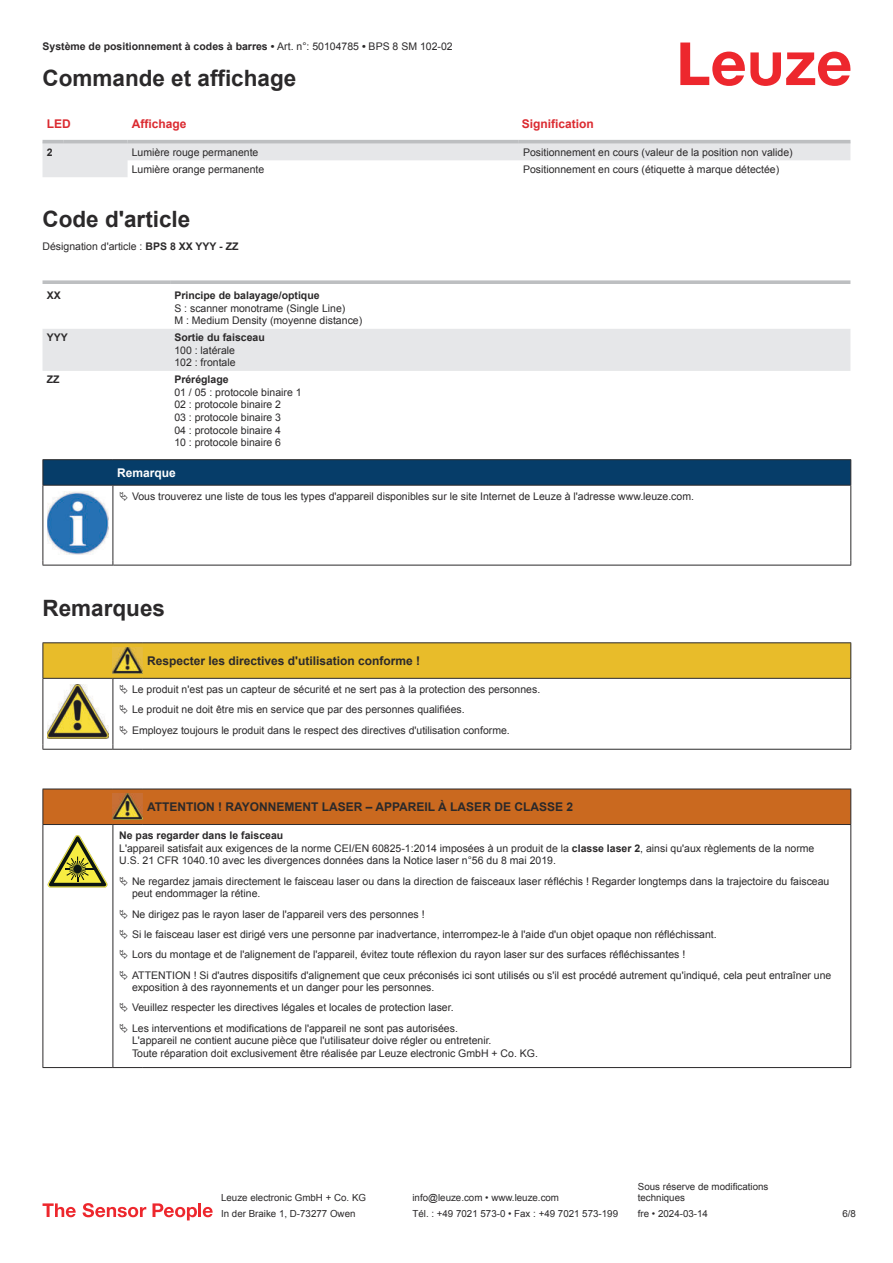
<style>
.page{position:relative;width:893px;height:1263px;background:#fff}
.page>*{position:absolute;margin:0;border:0;box-sizing:border-box;transform-origin:0 0}
.t1{font:700 22.5px "Arial";color:#2b292a}
.t2{font:700 12px "Arial";color:#2b292a}
.t3{font:700 12px "Arial";color:#db2a30}
.t4{font:700 12px "Arial";color:#fff}
.t5{font:10.5px/12.6px "Arial";color:#2b292a}
.t6{font:700 10.5px "Arial";color:#2b292a}
.t7{font:9.75px/11.7px "Arial";color:#2b292a}
.s1{font-weight:400}
.s2{font-weight:700}
</style>
<div class="page">
<svg style="left:680px;top:43px;width:170px;height:43px"></svg>
<svg style="left:43px;top:143px;width:807px;height:34px"></svg>
<hr style="left:43px;top:140px;width:21px;height:3px;background:#bdbfc1">
<hr style="left:64px;top:140px;width:64px;height:3px;background:#bdbfc1">
<hr style="left:128px;top:140px;width:391px;height:3px;background:#bdbfc1">
<hr style="left:519px;top:140px;width:331px;height:3px;background:#bdbfc1">
<div style="left:43px;top:329px;width:807px;height:42px;background:#e6e7e9"></div>
<svg style="left:43px;top:280px;width:127px;height:4px"></svg>
<svg style="left:170px;top:280px;width:680px;height:4px;background:#c3c5c7"></svg>
<svg style="left:43px;top:1203px;width:33px;height:14px"></svg>
<svg style="left:83px;top:1203px;width:63px;height:14px"></svg>
<svg style="left:153px;top:1203px;width:44px;height:17px"></svg>
<hr style="left:198px;top:1203px;width:3px;height:14px;background:#ed272d">
<svg style="left:203px;top:1207px;width:10px;height:10px"></svg>
<svg style="left:44px;top:486px;width:806px;height:79px"></svg>
<hr style="left:43px;top:459px;width:70px;height:1px;background:#2b292a">
<hr style="left:43px;top:485px;width:70px;height:1px;background:#2b292a">
<hr style="left:113px;top:459px;width:738px;height:1px;background:#2b292a">
<svg style="left:43px;top:460px;width:808px;height:25px;background:#063c67"></svg>
<hr style="left:113px;top:485px;width:738px;height:1px;background:#2b292a">
<hr style="left:43px;top:486px;width:1px;height:75px;background:#2b292a">
<hr style="left:113px;top:486px;width:1px;height:75px;background:#2b292a">
<hr style="left:850px;top:486px;width:1px;height:75px;background:#2b292a">
<hr style="left:43px;top:565px;width:70px;height:1px;background:#2b292a">
<hr style="left:113px;top:565px;width:738px;height:1px;background:#2b292a">
<img style="left:47px;top:492px;width:61px;height:62px">
<div style="left:115px;top:486px;width:734px;height:20px;background:#fff"></div>
<hr style="left:43px;top:642px;width:70px;height:1px;background:#2b292a">
<hr style="left:113px;top:642px;width:30px;height:1px;background:#2b292a">
<hr style="left:143px;top:642px;width:708px;height:1px;background:#2b292a">
<hr style="left:43px;top:749px;width:70px;height:1px;background:#2b292a">
<hr style="left:113px;top:749px;width:30px;height:1px;background:#2b292a">
<hr style="left:143px;top:749px;width:708px;height:1px;background:#2b292a">
<div style="left:44px;top:790px;width:806px;height:34px;background:#ca691f"></div>
<hr style="left:43px;top:789px;width:70px;height:1px;background:#2b292a">
<hr style="left:43px;top:789px;width:1px;height:35px;background:#2b292a">
<hr style="left:43px;top:824px;width:70px;height:1px;background:#2b292a">
<hr style="left:113px;top:789px;width:30px;height:1px;background:#2b292a">
<hr style="left:113px;top:824px;width:30px;height:1px;background:#2b292a">
<hr style="left:143px;top:789px;width:708px;height:1px;background:#2b292a">
<hr style="left:850px;top:789px;width:1px;height:35px;background:#2b292a">
<hr style="left:143px;top:824px;width:708px;height:1px;background:#2b292a">
<hr style="left:43px;top:825px;width:1px;height:238px;background:#2b292a">
<hr style="left:113px;top:825px;width:1px;height:238px;background:#2b292a">
<hr style="left:850px;top:825px;width:1px;height:238px;background:#2b292a">
<hr style="left:43px;top:1067px;width:70px;height:1px;background:#2b292a">
<hr style="left:113px;top:1067px;width:30px;height:1px;background:#2b292a">
<hr style="left:143px;top:1067px;width:708px;height:1px;background:#2b292a">
<img style="left:113px;top:793px;width:30px;height:26px">
<svg style="left:47px;top:835px;width:60px;height:52px"></svg>
<svg style="left:43px;top:643px;width:808px;height:106px"></svg>
<p class="t6" style="left:43px;top:43px;width:412px">Système de positionnement à codes à barres • <span class="s1">Art. n°: 50104785</span> • <span class="s1">BPS 8 SM 102-02</span></p>
<h1 class="t1" style="left:43px;top:70px;width:255px">Commande et affichage</h1>
<p class="t3" style="left:47px;top:119px;width:25px">LED</p>
<p class="t3" style="left:132px;top:119px;width:56px">Affichage</p>
<p class="t3" style="left:522px;top:119px;width:74px">Signification</p>
<p class="t6" style="left:47px;top:148px;width:7px">2</p>
<p class="t5" style="left:132px;top:147px;width:128px">Lumière rouge permanente</p>
<p class="t5" style="left:523px;top:147px;width:271px">Positionnement en cours (valeur de la position non valide)</p>
<p class="t5" style="left:132px;top:163px;width:134px">Lumière orange permanente</p>
<p class="t5" style="left:523px;top:163px;width:258px">Positionnement en cours (étiquette à marque détectée)</p>
<h1 class="t1" style="left:43px;top:211px;width:149px">Code d'article</h1>
<p class="t5" style="left:43px;top:241px;width:197px">Désignation d'article : <span class="s2">BPS 8 XX YYY - ZZ</span></p>
<p class="t6" style="left:47px;top:291px;width:16px">XX</p>
<p class="t6" style="left:174px;top:291px;width:147px">Principe de balayage/optique</p>
<p class="t5" style="left:174px;top:302px;width:189px">S : scanner monotrame (Single Line)<br>M : Medium Density (moyenne distance)</p>
<p class="t6" style="left:47px;top:333px;width:23px">YYY</p>
<p class="t6" style="left:174px;top:333px;width:92px">Sortie du faisceau</p>
<p class="t5" style="left:174px;top:345px;width:63px">100 : latérale<br>102 : frontale</p>
<p class="t6" style="left:47px;top:375px;width:14px">ZZ</p>
<p class="t6" style="left:174px;top:375px;width:56px">Préréglage</p>
<p class="t5" style="left:174px;top:387px;width:129px">01 / 05 : protocole binaire 1<br>02 : protocole binaire 2<br>03 : protocole binaire 3<br>04 : protocole binaire 4<br>10 : protocole binaire 6</p>
<p class="t4" style="left:117px;top:468px;width:60px">Remarque</p>
<p class="t5" style="left:132px;top:491px;width:563px">Vous trouverez une liste de tous les types d'appareil disponibles sur le site Internet de Leuze à l'adresse www.leuze.com.</p>
<h1 class="t1" style="left:43px;top:600px;width:124px">Remarques</h1>
<p class="t2" style="left:147px;top:656px;width:274px">Respecter les directives d'utilisation conforme !</p>
<p class="t5" style="left:132px;top:680px;width:410px;line-height:20.2px">Le produit n'est pas un capteur de sécurité et ne sert pas à la protection des personnes.<br>Le produit ne doit être mis en service que par des personnes qualifiées.<br>Employez toujours le produit dans le respect des directives d'utilisation conforme.</p>
<p class="t2" style="left:147px;top:802px;width:427px">ATTENTION ! RAYONNEMENT LASER – APPAREIL À LASER DE CLASSE 2</p>
<p class="t5" style="left:119px;top:830px;width:697px"><span class="s2">Ne pas regarder dans le faisceau<br></span>L'appareil satisfait aux exigences de la norme CEI/EN 60825-1:2014 imposées à un produit de la <span class="s2">classe laser 2</span>, ainsi qu'aux règlements de la norme<br>U.S. 21 CFR 1040.10 avec les divergences données dans la Notice laser n°56 du 8 mai 2019.</p>
<p class="t5" style="left:132px;top:876px;width:699px">Ne regardez jamais directement le faisceau laser ou dans la direction de faisceaux laser réfléchis ! Regarder longtemps dans la trajectoire du faisceau peut endommager la rétine.</p>
<p class="t5" style="left:132px;top:905px;width:701px;line-height:20.2px">Ne dirigez pas le rayon laser de l'appareil vers des personnes !<br>Si le faisceau laser est dirigé vers une personne par inadvertance, interrompez-le à l'aide d'un objet opaque non réfléchissant.<br>Lors du montage et de l'alignement de l'appareil, évitez toute réflexion du rayon laser sur des surfaces réfléchissantes !<br>ATTENTION ! Si d'autres dispositifs d'alignement que ceux préconisés ici sont utilisés ou s'il est procédé autrement qu'indiqué, cela peut entraîner une</p>
<p class="t5" style="left:132px;top:978px;width:327px;line-height:20.2px">exposition à des rayonnements et un danger pour les personnes.<br>Veuillez respecter les directives légales et locales de protection laser.<br>Les interventions et modifications de l'appareil ne sont pas autorisées.</p>
<p class="t5" style="left:132px;top:1035px;width:407px">L'appareil ne contient aucune pièce que l'utilisateur doive régler ou entretenir.<br>Toute réparation doit exclusivement être réalisée par Leuze electronic GmbH + Co. KG.</p>
<p class="t7" style="left:221px;top:1193px;width:146px">Leuze electronic GmbH + Co. KG</p>
<p class="t7" style="left:412px;top:1193px;width:148px">info@leuze.com • www.leuze.com</p>
<p class="t7" style="left:638px;top:1181px;width:132px">Sous réserve de modifications techniques</p>
<p class="t7" style="left:221px;top:1209px;width:136px">In der Braike 1, D-73277 Owen</p>
<p class="t7" style="left:412px;top:1209px;width:207px">Tél. : +49 7021 573-0 • Fax : +49 7021 573-199</p>
<p class="t7" style="left:638px;top:1209px;width:72px">fre • 2024-03-14</p>
<p class="t7" style="left:842px;top:1209px;width:15px">6 /8</p>
</div>
